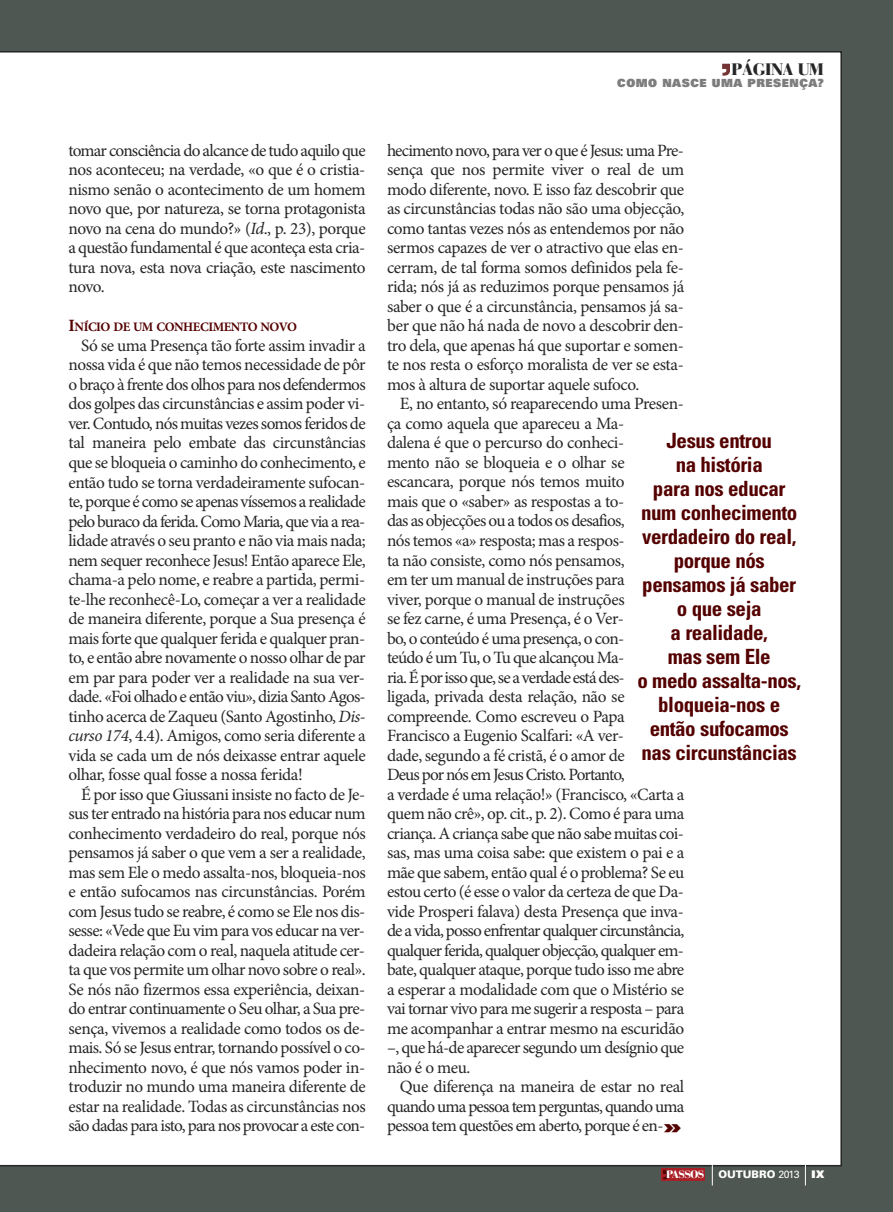
<style>
.page{position:relative;width:893px;height:1212px;background:#4f5752}
.page>*{position:absolute;margin:0;border:0;box-sizing:border-box;transform-origin:0 0}
.t1{font:700 condensed 21px/24px "Univers";letter-spacing:-.02em;color:#540000;text-align:center}
.t2{font:17.25px/19.5px "Minion Pro";letter-spacing:-.035em;color:#272627;text-align:justify}
.t3{font:900 16.5px "Bauer Bodoni";letter-spacing:-.025em;color:#272627}
.t4{font:700 12.9px "Minion Pro";letter-spacing:-.035em;color:#540000}
.t5{font:900 11.25px "Univers";letter-spacing:.05em;color:#7d7d7d}
.t6{font:900 10.8px "Bauer Bodoni";letter-spacing:-.065em;color:#fff}
.t7{font:900 10.5px "Univers";color:#fff}
.s1{font-style:italic}
.s2{font-size:17.25px}
.s3{font-family:"Univers";font-weight:900;font-stretch:expanded;font-size:18px;color:#540000}
.s4{font-weight:400}
.s5{font-style:inherit}
</style>
<div class="page">
<div style="left:0;top:51px;width:842px;height:1115px;background:#fff"></div>
<svg style="left:722px;top:64px;width:8px;height:12px"></svg>
<svg style="left:712px;top:1164px;width:1px;height:21px"></svg>
<svg style="left:805px;top:1164px;width:1px;height:21px"></svg>
<div style="left:662px;top:1169px;width:43px;height:12px;background:#a91f26"></div>
<svg style="left:663px;top:1170px;width:6px;height:9px"></svg>
<p class="t3" style="left:731px;top:63px;width:94px">PÁGINA UM</p>
<p class="t5" style="left:617px;top:79px;width:208px">COMO NASCE UMA PRESENÇA?</p>
<p class="t2" style="left:68px;top:142px;width:299px">tomar consciência do alcance de tudo aquilo que nos aconteceu; na verdade, «o que é o cristia&shy;nismo senão o acontecimento de um homem novo que, por natureza, se torna protagonista novo na cena do mundo?» (<span class="s1">Id</span>., p. 23), porque a questão fundamental é que aconteça esta cria&shy;tura nova, esta nova criação, este nascimento novo.</p>
<p class="t4" style="left:68px;top:322px;width:230px"><span class="s2">I</span>NÍCIO DE UM CONHECIMENTO NOVO</p>
<p class="t2" style="left:68px;top:337px;width:299px;text-indent:13px">Só se uma Presença tão forte assim invadir a nossa vida é que não temos necessidade de pôr o braço à frente dos olhos para nos defendermos dos golpes das circunstâncias e assim poder vi&shy;ver. Contudo, nós muitas vezes somos feridos de tal maneira pelo embate das circunstâncias que se bloqueia o caminho do conhecimento, e então tudo se torna verdadeiramente sufocan&shy;te, porque é como se apenas víssemos a realidade pelo buraco da ferida. Como Maria, que via a rea&shy;lidade através o seu pranto e não via mais nada; nem sequer reconhece Jesus! Então aparece Ele, chama-a pelo nome, e reabre a partida, permi&shy;te-lhe reconhecê-Lo, começar a ver a realidade de maneira diferente, porque a Sua presença é mais forte que qualquer ferida e qualquer pran&shy;to, e então abre novamente o nosso olhar de par em par para poder ver a realidade na sua ver&shy;dade. «Foi olhado e então viu», dizia Santo Agos&shy;tinho acerca de Zaqueu (Santo Agostinho, <span class="s1">Dis&shy;curso 174</span>, 4.4). Amigos, como seria diferente a vida se cada um de nós deixasse entrar aquele olhar, fosse qual fosse a nossa ferida!</p>
<p class="t2" style="left:68px;top:786px;width:299px;text-indent:13px">É por isso que Giussani insiste no facto de Je&shy;sus ter entrado na história para nos educar num conhecimento verdadeiro do real, porque nós pensamos já saber o que vem a ser a realidade, mas sem Ele o medo assalta-nos, bloqueia-nos e então sufocamos nas circunstâncias. Porém com Jesus tudo se reabre, é como se Ele nos dis&shy;sesse: «Vede que Eu vim para vos educar na ver&shy;dadeira relação com o real, naquela atitude cer&shy;ta que vos permite um olhar novo sobre o real».<br>Se nós não fizermos essa experiência, deixan&shy;do entrar continuamente o Seu olhar, a Sua pre&shy;sença, vivemos a realidade como todos os de&shy;mais. Só se Jesus entrar, tornando possível o co&shy;nhecimento novo, é que nós vamos poder in&shy;troduzir no mundo uma maneira diferente de estar na realidade. Todas as circunstâncias nos são dadas para isto, para nos provocar a este con-</p>
<p class="t2" style="left:387px;top:142px;width:299px">hecimento novo, para ver o que é Jesus: uma Pre&shy;sença que nos permite viver o real de um modo diferente, novo. E isso faz descobrir que as circunstâncias todas não são uma objecção, como tantas vezes nós as entendemos por não sermos capazes de ver o atractivo que elas en&shy;cerram, de tal forma somos definidos pela fe&shy;rida; nós já as reduzimos porque pensamos já saber o que é a circunstância, pensamos já sa&shy;ber que não há nada de novo a descobrir den&shy;tro dela, que apenas há que suportar e somen&shy;te nos resta o esforço moralista de ver se esta&shy;mos à altura de suportar aquele sufoco.</p>
<p class="t2" style="left:387px;top:396px;width:299px;text-align:left;text-indent:13px">E, no entanto, só reaparecendo uma Presen&shy;ça como aquela que apareceu a Ma-<br>dalena é que o percurso do conheci-<br>mento não se bloqueia e o olhar se escancara, porque nós temos muito<br>mais que o «saber» as respostas a to-<br>das as objecções ou a todos os desafios,<br>nós temos «a» resposta; mas a respos-<br>ta não consiste, como nós pensamos,<br>em ter um manual de instruções para<br>viver, porque o manual de instruções<br>se fez carne, é uma Presença, é o Ver-<br>bo, o conteúdo é uma presença, o con-<br>teúdo é um Tu, o Tu que alcançou Ma-<br>ria. É por isso que, se a verdade está des-<br>ligada, privada desta relação, não se compreende. Como escreveu o Papa Francisco a Eugenio Scalfari: «A ver-<br>dade, segundo a fé cristã, é o amor de<br>Deus por nós em Jesus Cristo. Portanto,<br>a verdade é uma relação!» (Francisco, «Carta a quem não crê», op. cit., p. 2). Como é para uma criança. A criança sabe que não sabe muitas coi&shy;sas, mas uma coisa sabe: que existem o pai e a mãe que sabem, então qual é o problema? Se eu estou certo (é esse o valor da certeza de que Da&shy;vide Prosperi falava) desta Presença que inva&shy;de a vida, posso enfrentar qualquer circunstância, qualquer ferida, qualquer objecção, qualquer em&shy;bate, qualquer ataque, porque tudo isso me abre a esperar a modalidade com que o Mistério se vai tornar vivo para me sugerir a resposta – para me acompanhar a entrar mesmo na escuridão –, que há-de aparecer segundo um desígnio que não é o meu.</p>
<p class="t2" style="left:387px;top:1078px;width:299px;text-indent:13px">Que diferença na maneira de estar no real quando uma pessoa tem perguntas, quando uma pessoa tem questões em aberto, porque é en-<span class="s3">»</span></p>
<p class="t1" style="left:637px;top:430px;width:165px">Jesus entrou<br>na história<br>para nos educar num conhecimento verdadeiro do real, porque nós pensamos já saber o que seja<br>a realidade,<br>mas sem Ele<br>o medo assalta-nos, bloqueia-nos e então sufocamos nas circunstâncias</p>
<p class="t6" style="left:666px;top:1170px;width:40px">PASSOS</p>
<p class="t7" style="left:718px;top:1170px;width:107px">OUTUBRO <span class="s4">2013</span> <span class="s5">IX</span></p>
</div>
